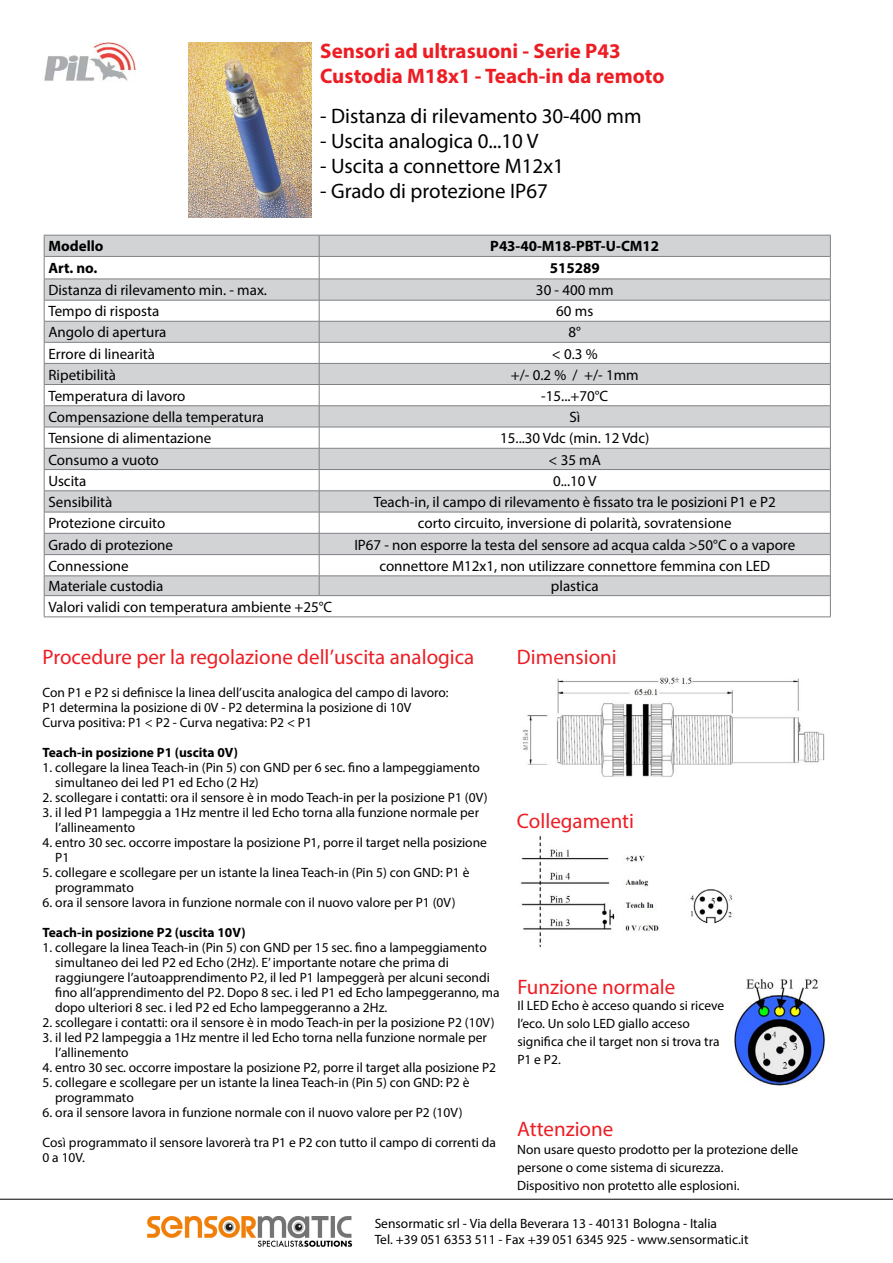
<style>
.page{position:relative;width:893px;height:1263px;background:#fff}
.page>*{position:absolute;margin:0;border:0;box-sizing:border-box;transform-origin:0 0}
.t1{font:21px "Myriad Pro";color:#000}
.t2{font:21px "Myriad Pro";color:#ed1d24}
.t3{font:700 21px/25.2px "Myriad Pro";color:#ed1d24}
.t4{font:15px "Myriad Pro";color:#000}
.t5{font:700 15px "Myriad Pro";color:#000}
.t6{font:13.5px/15px "Myriad Pro";color:#000}
.t7{font:700 13.5px "Myriad Pro";color:#000}
</style>
<div class="page">
<img style="left:44px;top:43px;width:92px;height:38px">
<hr style="left:0;top:1199px;width:893px;height:1px;background:#000">
<svg style="left:45px;top:236px;width:785px;height:359px;fill:#d1d3d4"></svg>
<hr style="left:44px;top:235px;width:275px;height:1px;background:#808285">
<hr style="left:319px;top:235px;width:512px;height:1px;background:#808285">
<hr style="left:44px;top:256px;width:275px;height:1px;background:#808285">
<hr style="left:319px;top:256px;width:512px;height:1px;background:#808285">
<hr style="left:44px;top:279px;width:275px;height:1px;background:#808285">
<hr style="left:319px;top:279px;width:512px;height:1px;background:#808285">
<hr style="left:44px;top:300px;width:275px;height:1px;background:#808285">
<hr style="left:319px;top:300px;width:512px;height:1px;background:#808285">
<hr style="left:44px;top:321px;width:275px;height:1px;background:#808285">
<hr style="left:319px;top:321px;width:512px;height:1px;background:#808285">
<hr style="left:44px;top:342px;width:275px;height:1px;background:#808285">
<hr style="left:319px;top:342px;width:512px;height:1px;background:#808285">
<hr style="left:44px;top:363px;width:275px;height:1px;background:#808285">
<hr style="left:319px;top:363px;width:512px;height:1px;background:#808285">
<hr style="left:44px;top:384px;width:275px;height:1px;background:#808285">
<hr style="left:319px;top:384px;width:512px;height:1px;background:#808285">
<hr style="left:44px;top:405px;width:275px;height:1px;background:#808285">
<hr style="left:319px;top:405px;width:512px;height:1px;background:#808285">
<hr style="left:44px;top:427px;width:275px;height:1px;background:#808285">
<hr style="left:319px;top:427px;width:512px;height:1px;background:#808285">
<hr style="left:44px;top:448px;width:275px;height:1px;background:#808285">
<hr style="left:319px;top:448px;width:512px;height:1px;background:#808285">
<hr style="left:44px;top:469px;width:275px;height:1px;background:#808285">
<hr style="left:319px;top:469px;width:512px;height:1px;background:#808285">
<hr style="left:44px;top:490px;width:275px;height:1px;background:#808285">
<hr style="left:319px;top:490px;width:512px;height:1px;background:#808285">
<hr style="left:44px;top:512px;width:275px;height:1px;background:#808285">
<hr style="left:319px;top:512px;width:512px;height:1px;background:#808285">
<hr style="left:44px;top:533px;width:275px;height:1px;background:#808285">
<hr style="left:319px;top:533px;width:512px;height:1px;background:#808285">
<hr style="left:44px;top:554px;width:275px;height:1px;background:#808285">
<hr style="left:319px;top:554px;width:512px;height:1px;background:#808285">
<hr style="left:44px;top:576px;width:275px;height:1px;background:#808285">
<hr style="left:319px;top:576px;width:512px;height:1px;background:#808285">
<svg style="left:319px;top:235px;width:1px;height:360px"></svg>
<hr style="left:44px;top:595px;width:275px;height:1px;background:#808285">
<svg style="left:44px;top:235px;width:1px;height:382px"></svg>
<hr style="left:319px;top:595px;width:512px;height:1px;background:#808285">
<svg style="left:830px;top:235px;width:1px;height:382px"></svg>
<hr style="left:44px;top:617px;width:275px;height:1px;background:#808285">
<hr style="left:319px;top:617px;width:512px;height:1px;background:#808285">
<img style="left:522px;top:677px;width:303px;height:100px">
<img style="left:521px;top:835px;width:211px;height:112px">
<img style="left:734px;top:978px;width:91px;height:108px">
<img style="left:189px;top:43px;width:122px;height:175px">
<img style="left:147px;top:1215px;width:206px;height:32px">
<h1 class="t3" style="left:320px;top:38px;width:346px">Sensori ad ultrasuoni - Serie P43<br>Custodia M18x1 - Teach-in da remoto</h1>
<h1 class="t1" style="left:320px;top:103px;width:323px">- Distanza di rilevamento 30-400 mm</h1>
<h1 class="t1" style="left:320px;top:128px;width:220px">- Uscita analogica 0...10 V</h1>
<h1 class="t1" style="left:320px;top:153px;width:245px">- Uscita a connettore M12x1</h1>
<h1 class="t1" style="left:320px;top:178px;width:229px">- Grado di protezione IP67</h1>
<p class="t5" style="left:48px;top:237px;width:57px">Modello</p>
<p class="t5" style="left:490px;top:237px;width:171px">P43-40-M18-PBT-U-CM12</p>
<p class="t5" style="left:48px;top:258px;width:50px">Art. no.</p>
<p class="t5" style="left:550px;top:258px;width:51px">515289</p>
<p class="t4" style="left:48px;top:281px;width:220px">Distanza di rilevamento min. - max.</p>
<p class="t4" style="left:536px;top:281px;width:79px">30 - 400 mm</p>
<p class="t4" style="left:48px;top:302px;width:112px">Tempo di risposta</p>
<p class="t4" style="left:556px;top:302px;width:39px">60 ms</p>
<p class="t4" style="left:48px;top:323px;width:120px">Angolo di apertura</p>
<p class="t4" style="left:569px;top:323px;width:14px">8°</p>
<p class="t4" style="left:48px;top:344px;width:108px">Errore di linearità</p>
<p class="t4" style="left:552px;top:344px;width:47px">&lt; 0.3 %</p>
<p class="t4" style="left:48px;top:365px;width:69px">Ripetibilità</p>
<p class="t4" style="left:511px;top:365px;width:129px">+/- 0.2 % / +/- 1mm</p>
<p class="t4" style="left:48px;top:386px;width:139px">Temperatura di lavoro</p>
<p class="t4" style="left:541px;top:386px;width:69px">-15...+70°C</p>
<p class="t4" style="left:48px;top:408px;width:217px">Compensazione della temperatura</p>
<p class="t4" style="left:569px;top:408px;width:12px">Sì</p>
<p class="t4" style="left:48px;top:429px;width:164px">Tensione di alimentazione</p>
<p class="t4" style="left:500px;top:429px;width:151px">15...30 Vdc (min. 12 Vdc)</p>
<p class="t4" style="left:48px;top:450px;width:112px">Consumo a vuoto</p>
<p class="t4" style="left:549px;top:450px;width:54px">&lt; 35 mA</p>
<p class="t4" style="left:48px;top:471px;width:39px">Uscita</p>
<p class="t4" style="left:553px;top:471px;width:45px">0...10 V</p>
<p class="t4" style="left:48px;top:493px;width:66px">Sensibilità</p>
<p class="t4" style="left:374px;top:493px;width:404px">Teach-in, il campo di rilevamento è fissato tra le posizioni P1 e P2</p>
<p class="t4" style="left:48px;top:514px;width:118px">Protezione circuito</p>
<p class="t4" style="left:418px;top:514px;width:315px">corto circuito, inversione di polarità, sovratensione</p>
<p class="t4" style="left:48px;top:535px;width:126px">Grado di protezione</p>
<p class="t4" style="left:354px;top:535px;width:442px">IP67 - non esporre la testa del sensore ad acqua calda &gt;50°C o a vapore</p>
<p class="t4" style="left:48px;top:556px;width:82px">Connessione</p>
<p class="t4" style="left:379px;top:556px;width:392px">connettore M12x1, non utilizzare connettore femmina con LED</p>
<p class="t4" style="left:48px;top:577px;width:116px">Materiale custodia</p>
<p class="t4" style="left:551px;top:577px;width:49px">plastica</p>
<p class="t4" style="left:48px;top:597px;width:285px">Valori validi con temperatura ambiente +25°C</p>
<h1 class="t2" style="left:43px;top:644px;width:433px">Procedure per la regolazione dell’uscita analogica</h1>
<p class="t6" style="left:43px;top:685px;width:408px">Con P1 e P2 si definisce la linea dell’uscita analogica del campo di lavoro:<br>P1 determina la posizione di 0V - P2 determina la posizione di 10V<br>Curva positiva: P1 &lt; P2 - Curva negativa: P2 &lt; P1</p>
<p class="t7" style="left:43px;top:744px;width:197px">Teach-in posizione P1 (uscita 0V)</p>
<p class="t6" style="left:55px;top:760px;width:426px;text-indent:-13px">1. collegare la linea Teach-in (Pin 5) con GND per 6 sec. fino a lampeggiamento simultaneo dei led P1 ed Echo (2 Hz)</p>
<p class="t6" style="left:43px;top:790px;width:447px">2. scollegare i contatti: ora il sensore è in modo Teach-in per la posizione P1 (0V)</p>
<p class="t6" style="left:55px;top:805px;width:425px;text-indent:-13px">3. il led P1 lampeggia a 1Hz mentre il led Echo torna alla funzione normale per l’allineamento</p>
<p class="t6" style="left:55px;top:835px;width:433px;text-indent:-13px">4. entro 30 sec. occorre impostare la posizione P1, porre il target nella posizione<br>P1</p>
<p class="t6" style="left:55px;top:865px;width:416px;text-indent:-13px">5. collegare e scollegare per un istante la linea Teach-in (Pin 5) con GND: P1 è programmato</p>
<p class="t6" style="left:43px;top:895px;width:415px">6. ora il sensore lavora in funzione normale con il nuovo valore per P1 (0V)</p>
<p class="t7" style="left:43px;top:924px;width:205px">Teach-in posizione P2 (uscita 10V)</p>
<p class="t6" style="left:55px;top:940px;width:446px;text-indent:-13px">1. collegare la linea Teach-in (Pin 5) con GND per 15 sec. fino a lampeggiamento simultaneo dei led P2 ed Echo (2Hz). E’ importante notare che prima di raggiungere l’autoapprendimento P2, il led P1 lampeggerà per alcuni secondi fino all’apprendimento del P2. Dopo 8 sec. i led P1 ed Echo lampeggeranno, ma dopo ulteriori 8 sec. i led P2 ed Echo lampeggeranno a 2Hz.</p>
<p class="t6" style="left:43px;top:1015px;width:454px">2. scollegare i contatti: ora il sensore è in modo Teach-in per la posizione P2 (10V)</p>
<p class="t6" style="left:55px;top:1030px;width:433px;text-indent:-13px">3. il led P2 lampeggia a 1Hz mentre il led Echo torna nella funzione normale per l’allinemento</p>
<p class="t6" style="left:43px;top:1060px;width:455px">4. entro 30 sec. occorre impostare la posizione P2, porre il target alla posizione P2</p>
<p class="t6" style="left:55px;top:1075px;width:416px;text-indent:-13px">5. collegare e scollegare per un istante la linea Teach-in (Pin 5) con GND: P2 è programmato</p>
<p class="t6" style="left:43px;top:1105px;width:421px">6. ora il sensore lavora in funzione normale con il nuovo valore per P2 (10V)</p>
<p class="t6" style="left:43px;top:1135px;width:455px">Così programmato il sensore lavorerà tra P1 e P2 con tutto il campo di correnti da<br>0 a 10V.</p>
<h1 class="t2" style="left:517px;top:644px;width:101px">Dimensioni</h1>
<h1 class="t2" style="left:517px;top:808px;width:119px">Collegamenti</h1>
<h1 class="t2" style="left:517px;top:974px;width:160px">Funzione normale</h1>
<p class="t6" style="left:517px;top:996px;width:208px;line-height:18px">Il LED Echo è acceso quando si riceve l’eco. Un solo LED giallo acceso significa che il target non si trova tra<br>P1 e P2.</p>
<h1 class="t2" style="left:517px;top:1115px;width:98px">Attenzione</h1>
<p class="t6" style="left:517px;top:1140px;width:282px;line-height:18px">Non usare questo prodotto per la protezione delle persone o come sistema di sicurezza.<br>Dispositivo non protetto alle esplosioni.</p>
<p class="t6" style="left:375px;top:1215px;width:375px;line-height:16.2px">Sensormatic srl - Via della Beverara 13 - 40131 Bologna - Italia<br>Tel. +39 051 6353 511 - Fax +39 051 6345 925 - www.sensormatic.it</p>
</div>
